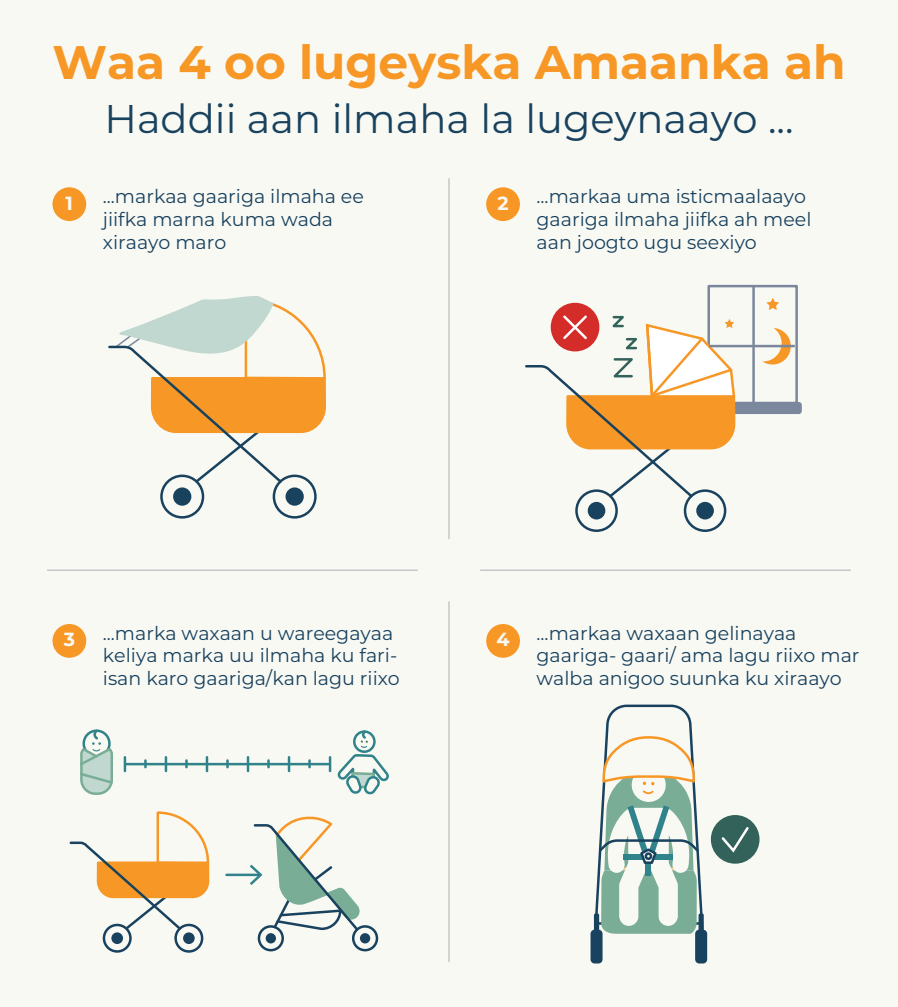
<style>
.page{position:relative;width:898px;height:1007px;background:#fff}
.page>*{position:absolute;margin:0;border:0;box-sizing:border-box;transform-origin:0 0}
.t1{font:700 47px "Montserrat";color:#f79725}
.t2{font:40px "Montserrat";color:#19425e}
.t3{font:19px/22.8px "Montserrat";color:#19425e}
.t4{font:700 19px "Montserrat";color:#f9f9f4}
</style>
<div class="page">
<div style="left:0;top:0;width:897px;height:1006px;background:#f9f9f4"></div>
<div style="left:52px;top:187px;width:34px;height:34px;background:#f79725;border-radius:50%"></div>
<div style="left:52px;top:623px;width:34px;height:34px;background:#f79725;border-radius:50%"></div>
<div style="left:486px;top:187px;width:33px;height:34px;background:#f79725;border-radius:50%"></div>
<div style="left:486px;top:623px;width:33px;height:34px;background:#f79725;border-radius:50%"></div>
<hr style="left:448px;top:178px;width:1px;height:361px;background:#c6c7c7">
<hr style="left:448px;top:601px;width:1px;height:360px;background:#c6c7c7">
<hr style="left:47px;top:569px;width:370px;height:1px;background:#c6c7c7">
<hr style="left:480px;top:569px;width:370px;height:1px;background:#c6c7c7">
<div style="left:257px;top:924px;width:27px;height:27px;border:2px solid #19425e;border-radius:50%"></div>
<svg style="left:265px;top:932px;width:11px;height:11px"></svg>
<div style="left:352px;top:924px;width:26px;height:27px;border:2px solid #19425e;border-radius:50%"></div>
<div style="left:360px;top:932px;width:10px;height:11px;background:#19425e;border-radius:50%"></div>
<svg style="left:80px;top:729px;width:33px;height:66px"></svg>
<hr style="left:125px;top:762px;width:203px;height:3px;background:#31838b">
<svg style="left:124px;top:757px;width:2px;height:13px"></svg>
<svg style="left:328px;top:730px;width:61px;height:65px"></svg>
<svg style="left:165px;top:757px;width:2px;height:13px"></svg>
<svg style="left:206px;top:757px;width:2px;height:13px"></svg>
<svg style="left:288px;top:757px;width:2px;height:13px"></svg>
<svg style="left:247px;top:757px;width:2px;height:13px"></svg>
<svg style="left:144px;top:760px;width:3px;height:7px"></svg>
<svg style="left:185px;top:760px;width:3px;height:7px"></svg>
<svg style="left:226px;top:760px;width:3px;height:7px"></svg>
<svg style="left:308px;top:760px;width:3px;height:7px"></svg>
<svg style="left:267px;top:760px;width:3px;height:7px"></svg>
<hr style="left:226px;top:873px;width:34px;height:2px;background:#31838b">
<svg style="left:250px;top:816px;width:112px;height:116px"></svg>
<div style="left:174px;top:923px;width:29px;height:29px;border:2px solid #19425e;border-radius:50%"></div>
<div style="left:183px;top:932px;width:12px;height:11px;background:#19425e;border-radius:50%"></div>
<div style="left:103px;top:923px;width:29px;height:29px;border:2px solid #19425e;border-radius:50%"></div>
<div style="left:111px;top:932px;width:12px;height:11px;background:#19425e;border-radius:50%"></div>
<svg style="left:69px;top:811px;width:141px;height:120px"></svg>
<div style="left:590px;top:929px;width:12px;height:34px;background:#19425e;border-radius:4px"></div>
<div style="left:694px;top:929px;width:13px;height:34px;background:#19425e;border-radius:4px"></div>
<svg style="left:591px;top:704px;width:114px;height:246px"></svg>
<div style="left:702px;top:403px;width:98px;height:9px;background:#7a879c;border-radius:2px"></div>
<div style="left:700px;top:402px;width:101px;height:12px;border:2px solid #7a879c;border-radius:2px"></div>
<div style="left:707px;top:285px;width:90px;height:119px;border:2px solid #7a879c"></div>
<svg style="left:766px;top:298px;width:13px;height:12px"></svg>
<svg style="left:762px;top:328px;width:28px;height:36px"></svg>
<div style="left:683px;top:489px;width:43px;height:43px;border:2px solid #19425e;border-radius:50%"></div>
<div style="left:696px;top:501px;width:17px;height:18px;background:#19425e;border-radius:50%"></div>
<div style="left:575px;top:489px;width:42px;height:43px;border:2px solid #19425e;border-radius:50%"></div>
<div style="left:587px;top:501px;width:18px;height:18px;background:#19425e;border-radius:50%"></div>
<hr style="left:709px;top:345px;width:85px;height:2px;background:#7a879c">
<hr style="left:752px;top:286px;width:2px;height:116px;background:#7a879c">
<div style="left:710px;top:814px;width:49px;height:49px;background:#33625a;border-radius:50%"></div>
<svg style="left:721px;top:827px;width:28px;height:26px"></svg>
<div style="left:550px;top:303px;width:49px;height:48px;background:#d42c28;border-radius:50%"></div>
<svg style="left:525px;top:313px;width:211px;height:186px"></svg>
<div style="left:272px;top:474px;width:44px;height:44px;border:2px solid #19425e;border-radius:50%"></div>
<div style="left:285px;top:487px;width:19px;height:18px;background:#19425e;border-radius:50%"></div>
<div style="left:160px;top:474px;width:44px;height:44px;border:2px solid #19425e;border-radius:50%"></div>
<div style="left:173px;top:487px;width:18px;height:18px;background:#19425e;border-radius:50%"></div>
<svg style="left:108px;top:296px;width:218px;height:189px"></svg>
<h1 class="t1" style="left:52px;top:29px;width:794px">Waa 4 oo lugeyska Amaanka ah</h1>
<h2 class="t2" style="left:104px;top:91px;width:690px">Haddii aan ilmaha la lugeynaayo ...</h2>
<p class="t3" style="left:103px;top:184px;width:262px">...markaa gaariga ilmaha ee jiifka marna kuma wada xiraayo maro</p>
<p class="t4" style="left:66px;top:189px;width:9px">1</p>
<p class="t4" style="left:497px;top:189px;width:13px">2</p>
<p class="t3" style="left:536px;top:184px;width:276px">...markaa uma isticmaalaayo gaariga ilmaha jiifka ah meel aan joogto ugu seexiyo</p>
<p class="t3" style="left:103px;top:620px;width:298px">...marka waxaan u wareegayaa keliya marka uu ilmaha ku fari&shy;isan karo gaariga/kan lagu riixo</p>
<p class="t4" style="left:64px;top:625px;width:13px">3</p>
<p class="t4" style="left:496px;top:625px;width:15px">4</p>
<p class="t3" style="left:536px;top:620px;width:324px">...markaa waxaan gelinayaa gaariga- gaari/ ama lagu riixo mar walba anigoo suunka ku xiraayo</p>
</div>
